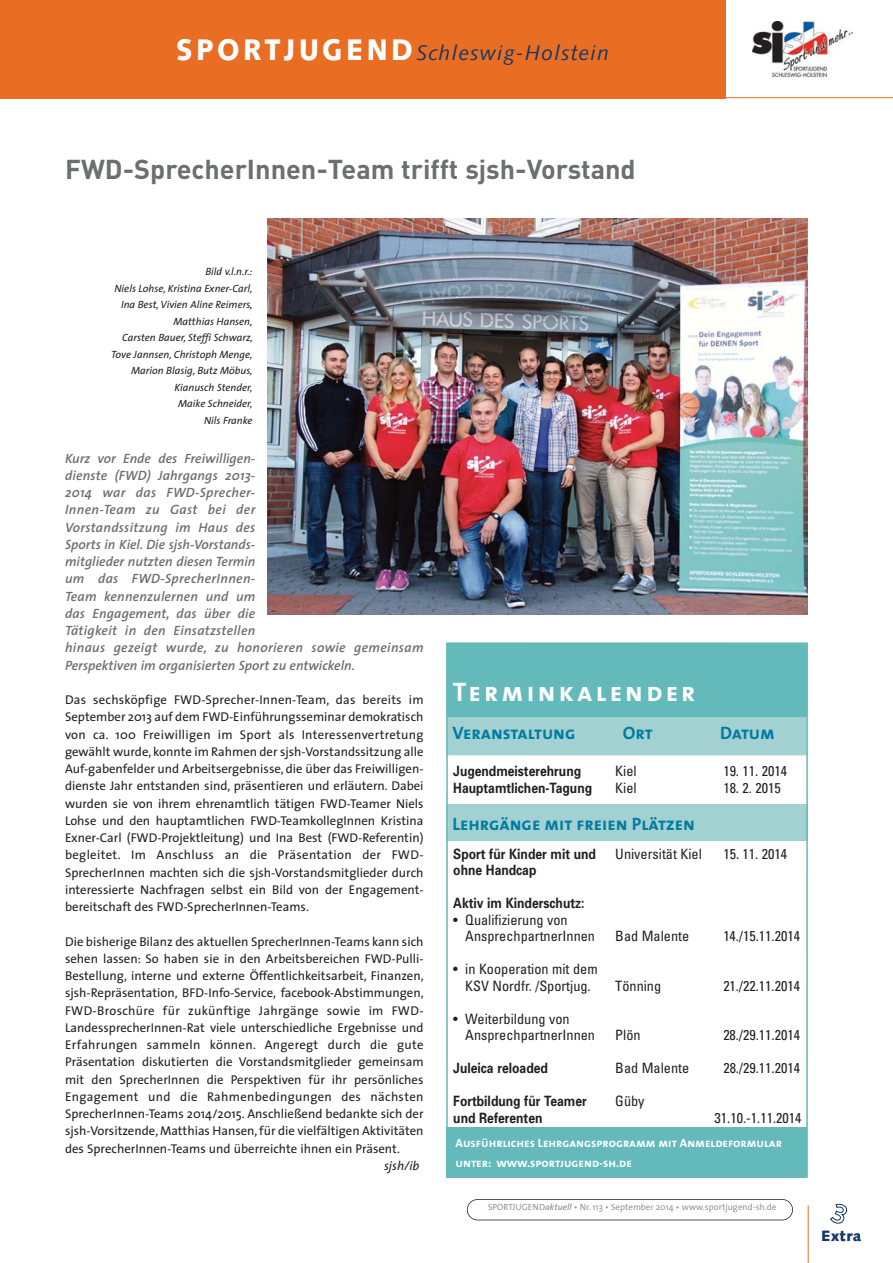
<style>
.page{position:relative;width:893px;height:1263px;background:#fff}
.page>*{position:absolute;margin:0;border:0;box-sizing:border-box;transform-origin:0 0}
.t1{font:700 27px "DIN";color:#6d6e70}
.t2{font:27px "The Sans Bold Caps";letter-spacing:.12em;color:#fff}
.t3{font:italic 21px "Syntax";letter-spacing:.055em;color:#133768}
.t4{font:18px "The Sans Bold Caps";color:#007ba3}
.t5{font:900 15px "Syntax";letter-spacing:.03em;color:#133768}
.t6{font:condensed 14.25px/16.5px "Univers";color:#231f20}
.t7{font:700 14.25px "Univers";color:#231f20;scale:.85 1}
.t8{font:italic 600 13.5px/17.2px "The Sans";letter-spacing:.01em;color:#6d6e70}
.t9{font:12.75px/17.2px "The Sans";color:#231f20;text-align:justify}
.t10{font:italic 12.75px "The Sans";color:#231f20}
.t11{font:12px/19.5px "The Sans Bold Caps";color:#fff}
.t12{font:italic 10.5px/16.5px "The Sans";color:#231f20;text-align:right}
.t13{font:9px "The Sans";color:#939598}
.s1{font-weight:900;font-style:normal;font-size:29.7px;color:#fff}
.s2{font-weight:600;font-style:italic}
</style>
<div class="page">
<div style="left:0;top:0;width:726px;height:98px;background:#e96e23"></div>
<img style="left:752px;top:22px;width:100px;height:56px">
<hr style="left:717px;top:97px;width:175px;height:1px;background:#e96e23">
<div style="left:467px;top:1199px;width:326px;height:21px;border:2px solid #231f20;border-radius:11px"></div>
<hr style="left:808px;top:1205px;width:1px;height:58px;background:#e96e23">
<img style="left:267px;top:219px;width:541px;height:396px">
<div style="left:446px;top:643px;width:361px;height:75px;background:#64b9ba"></div>
<div style="left:446px;top:717px;width:361px;height:38px;background:#a3d1d2"></div>
<div style="left:446px;top:805px;width:361px;height:36px;background:#a3d1d2"></div>
<div style="left:446px;top:1128px;width:361px;height:50px;background:#64b9ba"></div>
<div style="left:446px;top:643px;width:362px;height:535px;border:2px solid #64b9ba"></div>
<h2 class="t3" style="left:176px;top:45px;width:434px"><span class="s1">SPORTJUGEND</span>Schleswig-Holstein</h2>
<h1 class="t1" style="left:65px;top:160px;width:572px">FWD-SprecherInnen-Team trifft sjsh-Vorstand</h1>
<p class="t12" style="left:111px;top:264px;width:143px">Bild v.l.n.r.:<br>Niels Lohse, Kristina Exner-Carl,<br>Ina Best, Vivien Aline Reimers,<br>Matthias Hansen,<br>Carsten Bauer, Steffi Schwarz,<br>Tove Jannsen, Christoph Menge,<br>Marion Blasig, Butz Möbus,<br>Kianusch Stender,<br>Maike Schneider,<br>Nils Franke</p>
<p class="t8" style="left:65px;top:451px;width:360px">Kurz vor Ende des Freiwilligen-<br>dienste (FWD) Jahrgangs 2013-<br>2014 war das FWD-Sprecher-<br>Innen-Team zu Gast bei der<br>Vorstandssitzung im Haus des<br>Sports in Kiel. Die sjsh-Vorstands-<br>mitglieder nutzten diesen Termin<br>um das FWD-SprecherInnen-<br>Team kennenzulernen und um<br>das Engagement, das über die<br>Tätigkeit in den Einsatzstellen<br>hinaus gezeigt wurde, zu honorieren sowie gemeinsam Perspektiven im organisierten Sport zu entwickeln.</p>
<p class="t9" style="left:65px;top:693px;width:360px">Das sechsköpfige FWD-Sprecher-Innen-Team, das bereits im September 2013 auf dem FWD-Einführungsseminar demokratisch von ca. 100 Freiwilligen im Sport als Interessenvertretung gewählt wurde, konnte im Rahmen der sjsh-Vorstandssitzung alle Auf-gabenfelder und Arbeitsergebnisse, die über das Freiwilligen&shy;dienste Jahr entstanden sind, präsentieren und erläutern. Dabei wurden sie von ihrem ehrenamtlich tätigen FWD-Teamer Niels Lohse und den hauptamtlichen FWD-TeamkollegInnen Kristina Exner-Carl (FWD-Projektleitung) und Ina Best (FWD-Referentin) begleitet. Im Anschluss an die Präsentation der FWD-SprecherInnen machten sich die sjsh-Vorstandsmitglieder durch interessierte Nachfragen selbst ein Bild von der Engagement&shy;bereitschaft des FWD-SprecherInnen-Teams.</p>
<p class="t9" style="left:65px;top:934px;width:360px">Die bisherige Bilanz des aktuellen SprecherInnen-Teams kann sich sehen lassen: So haben sie in den Arbeitsbereichen FWD-Pulli-Bestellung, interne und externe Öffentlichkeitsarbeit, Finanzen, sjsh-Repräsentation, BFD-Info-Service, facebook-Abstimmungen, FWD-Broschüre für zukünftige Jahrgänge sowie im FWD-LandessprecherInnen-Rat viele unterschiedliche Ergebnisse und Erfahrungen sammeln können. Angeregt durch die gute Präsentation diskutierten die Vorstandsmitglieder gemeinsam mit den SprecherInnen die Perspektiven für ihr persönliches Engagement und die Rahmenbedingungen des nächsten SprecherInnen-Teams 2014/2015. Anschließend bedankte sich der sjsh-Vorsitzende, Matthias Hansen, für die vielfältigen Aktivitäten des SprecherInnen-Teams und überreichte ihnen ein Präsent.</p>
<p class="t10" style="left:384px;top:1161px;width:37px">sjsh/ib</p>
<h1 class="t2" style="left:453px;top:676px;width:244px">Terminkalender</h1>
<h3 class="t4" style="left:452px;top:722px;width:125px">Veranstaltung</h3>
<h3 class="t4" style="left:623px;top:722px;width:31px">Ort</h3>
<h3 class="t4" style="left:720px;top:722px;width:56px">Datum</h3>
<p class="t7" style="left:453px;top:766px;width:152px">Jugendmeisterehrung</p>
<p class="t6" style="left:615px;top:764px;width:23px">Kiel</p>
<p class="t6" style="left:723px;top:764px;width:65px">19. 11. 2014</p>
<p class="t7" style="left:453px;top:782px;width:165px">Hauptamtlichen-Tagung</p>
<p class="t6" style="left:615px;top:780px;width:23px">Kiel</p>
<p class="t6" style="left:723px;top:780px;width:59px">18. 2. 2015</p>
<h3 class="t4" style="left:452px;top:814px;width:244px">Lehrgänge mit freien Plätzen</h3>
<p class="t7" style="left:453px;top:848px;width:169px">Sport für Kinder mit und</p>
<p class="t6" style="left:615px;top:846px;width:88px">Universität Kiel</p>
<p class="t6" style="left:723px;top:846px;width:65px">15. 11. 2014</p>
<p class="t7" style="left:453px;top:865px;width:99px">ohne Handcap</p>
<p class="t7" style="left:453px;top:898px;width:156px">Aktiv im Kinderschutz:</p>
<p class="t6" style="left:465px;top:912px;width:131px;text-indent:-12px">• Qualifizierung von<br>AnsprechpartnerInnen</p>
<p class="t6" style="left:615px;top:929px;width:75px">Bad Malente</p>
<p class="t6" style="left:723px;top:929px;width:78px">14./15.11.2014</p>
<p class="t6" style="left:453px;top:962px;width:146px;text-align:center">• in Kooperation mit dem<br>KSV Nordfr. /Sportjug.</p>
<p class="t6" style="left:465px;top:1011px;width:131px;text-indent:-12px">• Weiterbildung von<br>AnsprechpartnerInnen</p>
<p class="t6" style="left:615px;top:978px;width:47px">Tönning</p>
<p class="t6" style="left:723px;top:978px;width:78px">21./22.11.2014</p>
<p class="t6" style="left:615px;top:1028px;width:27px">Plön</p>
<p class="t6" style="left:723px;top:1028px;width:78px">28./29.11.2014</p>
<p class="t7" style="left:453px;top:1063px;width:113px">Juleica reloaded</p>
<p class="t6" style="left:615px;top:1061px;width:75px">Bad Malente</p>
<p class="t6" style="left:723px;top:1061px;width:78px">28./29.11.2014</p>
<p class="t7" style="left:453px;top:1096px;width:159px">Fortbildung für Teamer</p>
<p class="t6" style="left:615px;top:1094px;width:31px">Güby</p>
<p class="t7" style="left:453px;top:1112px;width:106px">und Referenten</p>
<p class="t6" style="left:714px;top:1110px;width:88px">31.10.-1.11.2014</p>
<p class="t11" style="left:456px;top:1133px;width:328px">Ausführliches Lehrgangsprogramm mit Anmeldeformular unter: www.sportjugend-sh.de</p>
<p class="t13" style="left:488px;top:1204px;width:290px">SPORTJUGEND<span class="s2">aktuell</span> • Nr. 113 • September 2014 • www.sportjugend-sh.de</p>
<p class="t5" style="left:821px;top:1230px;width:42px">Extra</p>
</div>
